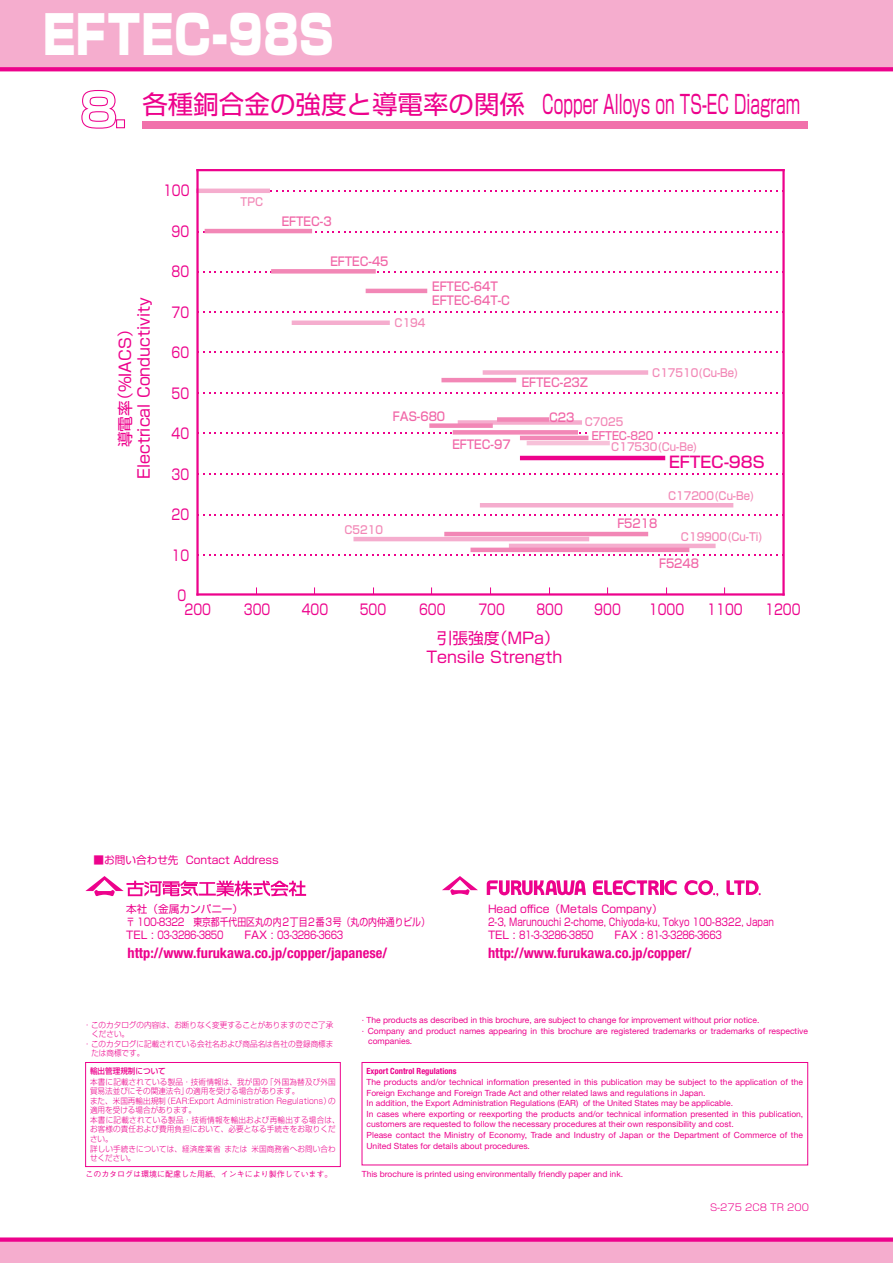
<style>
.page{position:relative;width:893px;height:1263px;background:#fff}
.page>*{position:absolute;margin:0;border:0;box-sizing:border-box;transform-origin:0 0}
.t1{font:900 53.1px "Shin Go Pro";color:#fff;scale:.82 1}
.t2{font:25.5px "Shin Go Pro";color:#ed028c}
.t3{font:15.75px/18.9px "Shin Go Pro";color:#ed028c;text-align:center}
.t4{font:500 15.75px "Shin Go Pro";color:#ed028c}
.t5{font:14.55px "Shin Go Pro";color:#ed028c;scale:.8 1}
.t6{font:700 condensed 14.4px "Helvetica Neue LT Pro";color:#ed028c}
.t7{font:500 12.15px/14.5px "Shin Go Pro";color:#f166a7;scale:.9 1}
.t8{font:500 11.25px "Shin Go Pro";color:#f166a7;scale:.9 1}
.t9{font:500 11.1px "Shin Go Pro";color:#f287b6;scale:.9 1}
.t10{font:10.65px/12.8px "Shin Go Pro";color:#ed028c}
.t11{font:300 9.6px "Shin Go Pro";color:#ed028c}
.t12{font:8.55px/10.6px "Helvetica Neue LT Pro";color:#ed028c}
.t13{font:700 condensed 8.55px "Helvetica Neue LT Pro";color:#ed028c}
.t14{font:300 7.95px/9.6px "Shin Go Pro";color:#ed028c;scale:.95 1}
.t15{font:500 7.95px "Gothic BBB Pro";color:#ed028c}
.t16{font:500 7.95px "Shin Go Pro";color:#ed028c;scale:.95 1}
</style>
<div class="page">
<div style="left:0;top:0;width:893px;height:71px;background:#f5adce"></div>
<svg style="left:0;top:1237px;width:893px;height:26px;background:#f392c4"></svg>
<svg style="left:81px;top:90px;width:36px;height:39px"></svg>
<div style="left:116px;top:119px;width:9px;height:9px;border:1px solid #ed028c"></div>
<div style="left:142px;top:121px;width:666px;height:8px;background:#f171ab"></div>
<hr style="left:198px;top:169px;width:585px;height:2px;background:#ed028c">
<hr style="left:782px;top:170px;width:3px;height:424px;background:#ed028c">
<svg style="left:203px;top:554px;width:575px;height:1px"></svg>
<svg style="left:203px;top:514px;width:575px;height:1px"></svg>
<svg style="left:203px;top:474px;width:575px;height:1px"></svg>
<svg style="left:203px;top:432px;width:575px;height:1px"></svg>
<svg style="left:203px;top:392px;width:575px;height:1px"></svg>
<svg style="left:203px;top:352px;width:575px;height:1px"></svg>
<svg style="left:203px;top:312px;width:575px;height:1px"></svg>
<svg style="left:203px;top:271px;width:575px;height:1px"></svg>
<svg style="left:203px;top:231px;width:575px;height:1px"></svg>
<svg style="left:268px;top:191px;width:510px;height:1px"></svg>
<hr style="left:529px;top:441px;width:79px;height:4px;background:#f7c1d9">
<hr style="left:522px;top:436px;width:64px;height:4px;background:#f287b6">
<div style="left:460px;top:420px;width:120px;height:5px;background:#f5adce"></div>
<svg style="left:511px;top:544px;width:202px;height:4px"></svg>
<div style="left:294px;top:320px;width:94px;height:5px;background:#f5adce"></div>
<hr style="left:198px;top:189px;width:70px;height:4px;background:#f5adce">
<div style="left:485px;top:370px;width:161px;height:5px;background:#f5adce"></div>
<hr style="left:482px;top:503px;width:249px;height:4px;background:#f5adce">
<hr style="left:356px;top:537px;width:231px;height:4px;background:#f5adce">
<hr style="left:198px;top:593px;width:585px;height:3px;background:#ed028c">
<hr style="left:196px;top:170px;width:3px;height:424px;background:#ed028c">
<hr style="left:447px;top:532px;width:199px;height:4px;background:#f287b6">
<hr style="left:473px;top:548px;width:214px;height:4px;background:#f287b6">
<div style="left:455px;top:430px;width:121px;height:5px;background:#f287b6"></div>
<div style="left:273px;top:269px;width:100px;height:5px;background:#f287b6"></div>
<hr style="left:207px;top:229px;width:103px;height:4px;background:#f287b6">
<hr style="left:368px;top:289px;width:57px;height:4px;background:#f287b6">
<div style="left:432px;top:423px;width:59px;height:5px;background:#f287b6"></div>
<div style="left:499px;top:417px;width:48px;height:5px;background:#f287b6"></div>
<hr style="left:444px;top:378px;width:70px;height:4px;background:#f287b6">
<hr style="left:522px;top:456px;width:141px;height:4px;background:#ed028c">
<hr style="left:591px;top:431px;width:65px;height:4px;background:#fff">
<div style="left:362px;top:1062px;width:446px;height:103px;border:1px solid #ed028c"></div>
<div style="left:85px;top:1062px;width:256px;height:105px;border:1px solid #ed028c"></div>
<svg style="left:442px;top:876px;width:36px;height:19px"></svg>
<svg style="left:684px;top:880px;width:34px;height:16px"></svg>
<svg style="left:593px;top:880px;width:84px;height:15px"></svg>
<svg style="left:726px;top:880px;width:35px;height:15px"></svg>
<svg style="left:487px;top:880px;width:99px;height:15px"></svg>
<svg style="left:85px;top:876px;width:221px;height:20px"></svg>
<h1 class="t1" style="left:43px;top:-7px;width:357px">EFTEC-98S</h1>
<h2 class="t2" style="left:142px;top:83px;width:659px">各種銅合金の強度と導電率の関係 Copper Alloys on TS-EC Diagram</h2>
<h3 class="t3" style="left:114px;top:479px;width:183px;rotate:-90deg">導電率（%IACS）<br>Electrical Conductivity</h3>
<h3 class="t5" style="left:163px;top:179px;width:35px">100</h3>
<h3 class="t5" style="left:172px;top:219px;width:24px">90</h3>
<h3 class="t5" style="left:172px;top:260px;width:24px">80</h3>
<h3 class="t5" style="left:172px;top:300px;width:24px">70</h3>
<h3 class="t5" style="left:172px;top:341px;width:24px">60</h3>
<h3 class="t5" style="left:172px;top:381px;width:24px">50</h3>
<h3 class="t5" style="left:172px;top:422px;width:24px">40</h3>
<h3 class="t5" style="left:172px;top:462px;width:24px">30</h3>
<h3 class="t5" style="left:172px;top:503px;width:24px">20</h3>
<h3 class="t5" style="left:172px;top:543px;width:24px">10</h3>
<h3 class="t5" style="left:177px;top:584px;width:13px">0</h3>
<p class="t9" style="left:241px;top:193px;width:27px">TPC</p>
<h3 class="t7" style="left:282px;top:212px;width:57px">EFTEC-3</h3>
<h3 class="t7" style="left:330px;top:253px;width:66px">EFTEC-45</h3>
<h3 class="t7" style="left:432px;top:277px;width:88px">EFTEC-64T<br>EFTEC-64T-C</h3>
<p class="t9" style="left:395px;top:313px;width:36px">C194</p>
<h3 class="t7" style="left:393px;top:408px;width:60px">FAS-680</h3>
<h3 class="t7" style="left:452px;top:436px;width:66px">EFTEC-97</h3>
<p class="t9" style="left:344px;top:521px;width:44px">C5210</p>
<h3 class="t7" style="left:522px;top:374px;width:75px">EFTEC-23Z</h3>
<h3 class="t7" style="left:549px;top:408px;width:30px">C23</h3>
<p class="t9" style="left:585px;top:412px;width:44px">C7025</p>
<p class="t9" style="left:652px;top:364px;width:98px">C17510(Cu-Be)</p>
<h3 class="t8" style="left:592px;top:426px;width:70px">EFTEC-820</h3>
<p class="t9" style="left:611px;top:438px;width:98px">C17530(Cu-Be)</p>
<h3 class="t4" style="left:669px;top:449px;width:97px">EFTEC-98S</h3>
<h3 class="t7" style="left:617px;top:515px;width:46px">F5218</h3>
<p class="t9" style="left:668px;top:487px;width:98px">C17200(Cu-Be)</p>
<p class="t9" style="left:681px;top:527px;width:93px">C19900(Cu-Ti)</p>
<h3 class="t7" style="left:659px;top:555px;width:46px">F5248</h3>
<h3 class="t5" style="left:185px;top:598px;width:35px">200</h3>
<h3 class="t5" style="left:244px;top:598px;width:35px">300</h3>
<h3 class="t5" style="left:302px;top:598px;width:35px">400</h3>
<h3 class="t5" style="left:360px;top:598px;width:35px">500</h3>
<h3 class="t5" style="left:419px;top:598px;width:35px">600</h3>
<h3 class="t5" style="left:478px;top:598px;width:35px">700</h3>
<h3 class="t5" style="left:536px;top:598px;width:35px">800</h3>
<h3 class="t5" style="left:594px;top:598px;width:35px">900</h3>
<h3 class="t5" style="left:649px;top:598px;width:46px">1000</h3>
<h3 class="t5" style="left:707px;top:598px;width:46px">1100</h3>
<h3 class="t5" style="left:765px;top:598px;width:46px">1200</h3>
<h3 class="t3" style="left:426px;top:627px;width:137px">引張強度（MPa）<br>Tensile Strength</h3>
<p class="t10" style="left:94px;top:852px;width:187px">■お問い合わせ先 Contact Address</p>
<p class="t10" style="left:126px;top:901px;width:305px">本社（金属カンパニー）<br>〒 100-8322　東京都千代田区丸の内2丁目2番3号（丸の内仲通りビル）<br>TEL : 03-3286-3850　 FAX : 03-3286-3663</p>
<p class="t10" style="left:488px;top:901px;width:288px">Head office（Metals Company）<br>2-3, Marunouchi 2-chome, Chiyoda-ku, Tokyo 100-8322, Japan<br>TEL : 81-3-3286-3850　 FAX : 81-3-3286-3663</p>
<h3 class="t6" style="left:128px;top:945px;width:261px">http://www.furukawa.co.jp/copper/japanese/</h3>
<h3 class="t6" style="left:488px;top:945px;width:205px">http://www.furukawa.co.jp/copper/</h3>
<p class="t14" style="left:84px;top:1019px;width:265px">・このカタログの内容は、お断りなく変更することがありますのでご了承</p>
<p class="t14" style="left:91px;top:1028px;width:41px">ください。</p>
<p class="t14" style="left:84px;top:1038px;width:265px">・このカタログに記載されている会社名および商品名は各社の登録商標ま</p>
<p class="t14" style="left:91px;top:1047px;width:57px">たは商標です。</p>
<p class="t16" style="left:90px;top:1064px;width:81px">輸出管理規制について</p>
<p class="t14" style="left:90px;top:1076px;width:264px">本書に記載されている製品・技術情報は、我が国の「外国為替及び外国貿易法並びにその関連法令」の適用を受ける場合があります。<br>また、米国再輸出規制（EAR:Export Administration Regulations）の適用を受ける場合があります。<br>本書に記載されている製品・技術情報を輸出および再輸出する場合は、お客様の責任および費用負担において、必要となる手続きをお取りください。<br>詳しい手続きについては、経済産業省 または 米国商務省へお問い合わせください。</p>
<p class="t15" style="left:85px;top:1167px;width:249px">このカタログは環境に配慮した用紙、インキにより製作しています。</p>
<p class="t12" style="left:362px;top:1015px;width:399px">· The products as described in this brochure, are subject to change for improvement without prior notice.</p>
<p class="t12" style="left:362px;top:1025px;width:448px">· Company and product names appearing in this brochure are registered trademarks or trademarks of respective</p>
<p class="t12" style="left:368px;top:1036px;width:46px">companies.</p>
<p class="t13" style="left:366px;top:1066px;width:92px">Export Control Regulations</p>
<p class="t12" style="left:366px;top:1076px;width:438px">The products and/or technical information presented in this publication may be subject to the application of the Foreign Exchange and Foreign Trade Act and other related laws and regulations in Japan.<br>In addition, the Export Administration Regulations (EAR) of the United States may be applicable.<br>In cases where exporting or reexporting the products and/or technical information presented in this publication, customers are requested to follow the necessary procedures at their own responsibility and cost.<br>Please contact the Ministry of Economy, Trade and Industry of Japan or the Department of Commerce of the United States for details about procedures.</p>
<p class="t12" style="left:362px;top:1168px;width:263px">This brochure is printed using environmentally friendly paper and ink.</p>
<p class="t11" style="left:710px;top:1199px;width:100px">S-275 2C8 TR 200</p>
</div>
